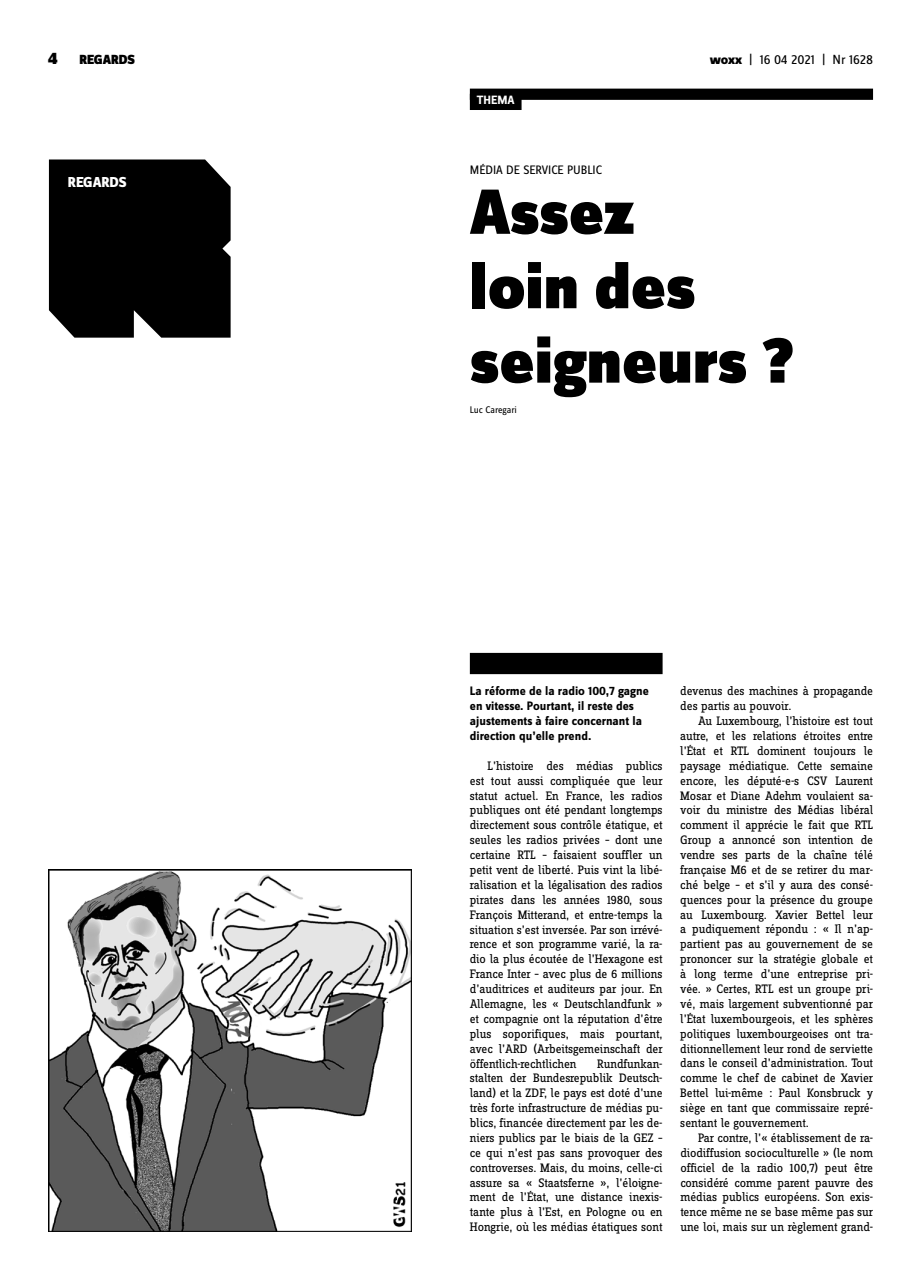
<style>
.page{position:relative;width:922px;height:1276px;background:#fff}
.page>*{position:absolute;margin:0;border:0;box-sizing:border-box;transform-origin:0 0}
.t1{font:900 66.25px/74.4px "Zine Sans Dis";color:#000}
.t2{font:800 15px "Zine Sans Dis";letter-spacing:-.01em;color:#fff}
.t3{font:13.75px "Zine Sans Dis";letter-spacing:-.01em;color:#000}
.t4{font:900 13.75px "Zine Sans Dis";letter-spacing:-.01em;color:#000}
.t5{font:12.75px/14.9px "Zine Slab Dis";letter-spacing:-.005em;color:#000;text-align:justify}
.t6{font:700 12.75px/14.9px "Zine Sans Dis";color:#000}
.t7{font:12.75px "Zine Sans Dis";color:#000}
.t8{font:700 12.5px "Zine Sans Dis";color:#fff}
.t9{font:10px "Zine Sans Dis";color:#000}
.s1{font-size:17.5px}
.s2{font-weight:800}
</style>
<div class="page">
<div style="left:469px;top:89px;width:403px;height:11px;background:#000"></div>
<div style="left:469px;top:653px;width:193px;height:21px;background:#000"></div>
<div style="left:49px;top:159px;width:181px;height:179px;background:#000"></div>
<div style="left:469px;top:94px;width:52px;height:16px;background:#000"></div>
<img style="left:49px;top:869px;width:362px;height:362px">
<p class="t4" style="left:48px;top:52px;width:88px"><span class="s1">4</span> REGARDS</p>
<p class="t3" style="left:709px;top:53px;width:165px"><span class="s2">woxx</span> | 16 04 2021 | NR 1628</p>
<p class="t2" style="left:68px;top:174px;width:60px">REGARDS</p>
<p class="t8" style="left:477px;top:93px;width:39px">THEMA</p>
<p class="t7" style="left:469px;top:164px;width:134px">MÉDIA DE SERVICE PUBLIC</p>
<h1 class="t1" style="left:469px;top:179px;width:326px">Assez<br>loin des seigneurs ?</h1>
<p class="t9" style="left:469px;top:404px;width:49px">LUC CAREGARI</p>
<p class="t6" style="left:469px;top:684px;width:180px">La réforme de la radio 100,7 gagne en vitesse. Pourtant, il reste des ajustements à faire concernant la direction qu’elle prend.</p>
<p class="t5" style="left:469px;top:759px;width:194px;text-indent:18px">L’histoire des médias publics est tout aussi compliquée que leur statut actuel. En France, les radios publiques ont été pendant longtemps directement sous contrôle étatique, et seules les radios privées – dont une certaine RTL – faisaient souffler un petit vent de liberté. Puis vint la libé&shy;ralisation et la légalisation des radios pirates dans les années 1980, sous François Mitterand, et entre-temps la situation s’est inversée. Par son irrévé&shy;rence et son programme varié, la ra&shy;dio la plus écoutée de l’Hexagone est France Inter – avec plus de 6 millions d’auditrices et auditeurs par jour. En Allemagne, les « Deutschlandfunk » et compagnie ont la réputation d’être plus soporifiques, mais pourtant, avec l’ARD (Arbeitsgemeinschaft der öffentlich-rechtlichen</p>
<p class="t5" style="left:469px;top:1056px;width:194px;text-indent:127px">Rundfunkan&shy;stalten der Bundesrepublik Deutsch&shy;land) et la ZDF, le pays est doté d’une très forte infrastructure de médias pu&shy;blics, financée directement par les de&shy;niers publics par le biais de la GEZ – ce qui n’est pas sans provoquer des controverses. Mais, du moins, celle-ci assure sa « Staatsferne », l’éloigne&shy;ment de l’État, une distance inexis&shy;tante plus à l’Est, en Pologne ou en Hongrie, où les médias étatiques sont</p>
<p class="t5" style="left:680px;top:684px;width:194px">devenus des machines à propagande des partis au pouvoir.</p>
<p class="t5" style="left:680px;top:714px;width:194px;text-indent:18px">Au Luxembourg, l’histoire est tout autre, et les relations étroites entre l’État et RTL dominent toujours le paysage médiatique. Cette semaine encore, les député-e-s CSV Laurent Mosar et Diane Adehm voulaient sa&shy;voir du ministre des Médias libéral comment il apprécie le fait que RTL Group a annoncé son intention de vendre ses parts de la chaîne télé française M6 et de se retirer du mar&shy;ché belge – et s’il y aura des consé&shy;quences pour la présence du groupe au Luxembourg. Xavier Bettel leur a pudiquement répondu : « Il n’ap&shy;partient pas au gouvernement de se prononcer sur la stratégie globale et à long terme d’une entreprise pri&shy;vée. » Certes, RTL est un groupe pri&shy;vé, mais largement subventionné par l’État luxembourgeois, et les sphères politiques luxembourgeoises ont tra&shy;ditionnellement leur rond de serviette dans le conseil d’administration. Tout comme le chef de cabinet de Xavier Bettel lui-même : Paul Konsbruck y siège en tant que commissaire repré&shy;sentant le gouvernement.</p>
<p class="t5" style="left:680px;top:1130px;width:194px;text-indent:18px">Par contre, l’« établissement de ra&shy;diodiffusion socioculturelle » (le nom officiel de la radio 100,7) peut être considéré comme parent pauvre des médias publics européens. Son exis&shy;tence même ne se base même pas sur une loi, mais sur un règlement grand-</p>
</div>
